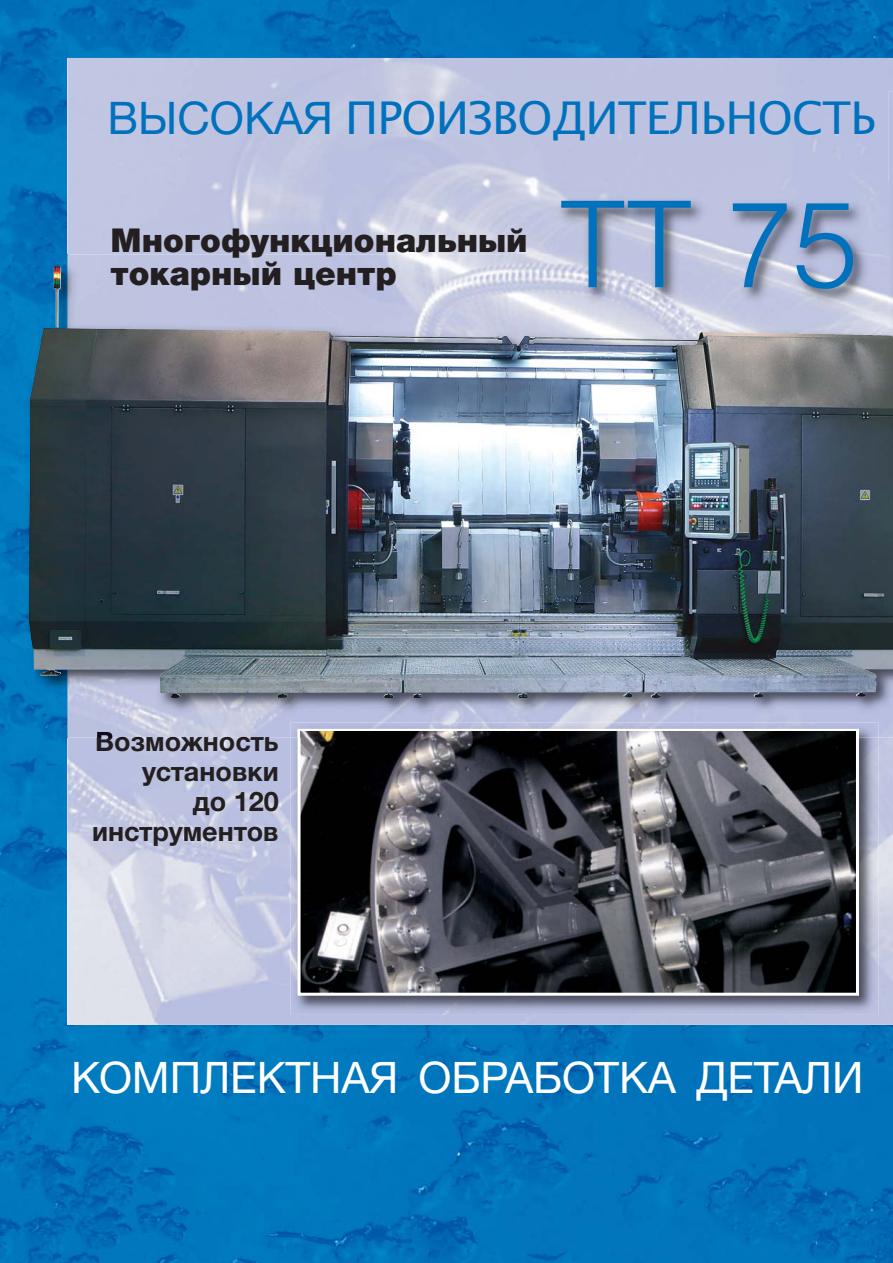
<style>
.page{position:relative;width:893px;height:1263px;background:#fff}
.page>*{position:absolute;margin:0;border:0;box-sizing:border-box;transform-origin:0 0}
.t1{font:300 120px "Helvetica CE";color:#0071bc}
.t2{font:45px "Lucida Grande";letter-spacing:-.015em;color:#0071bc}
.t3{font:43.5px "Helvetica Neue LTCYR";letter-spacing:-.005em;color:#fff}
.t4{font:900 33px/33px "Helvetica Neue LTCYR";color:#231f20}
.t5{font:700 27px/30px "Helvetica Neue LTCYR";color:#231f20;text-align:right}
.s1{font-family:"Helvetica Neue LTCYR"}
</style>
<div class="page">
<img style="left:0;top:0;width:893px;height:1263px">
<img style="left:67px;top:58px;width:826px;height:967px">
<img style="left:291px;top:737px;width:588px;height:278px">
<img style="left:302px;top:737px;width:553px;height:255px">
<div style="left:298px;top:729px;width:561px;height:267px;border:3px solid #fff"></div>
<img style="left:889px;top:91px;width:4px;height:91px">
<img style="left:508px;top:182px;width:385px;height:72px">
<img style="left:2px;top:254px;width:891px;height:483px">
<img style="left:291px;top:722px;width:588px;height:15px">
<img style="left:298px;top:729px;width:561px;height:8px">
<img style="left:301px;top:732px;width:555px;height:5px">
<img style="left:97px;top:732px;width:181px;height:5px">
<img style="left:29px;top:266px;width:864px;height:353px">
<h2 class="t2" style="left:107px;top:92px;width:770px"><span class="s1">ВЫСОКАЯ</span> ПРОИЗВОДИТЕЛЬНОСТЬ</h2>
<p class="t4" style="left:111px;top:227px;width:419px">Многофункциональный токарный центр</p>
<h1 class="t1" style="left:559px;top:194px;width:301px">TT 75</h1>
<p class="t5" style="left:92px;top:727px;width:188px">Возможность установки<br>до 120 инструментов</p>
<h3 class="t3" style="left:71px;top:1052px;width:794px">КОМПЛЕКТНАЯ ОБРАБОТКА ДЕТАЛИ</h3>
</div>
